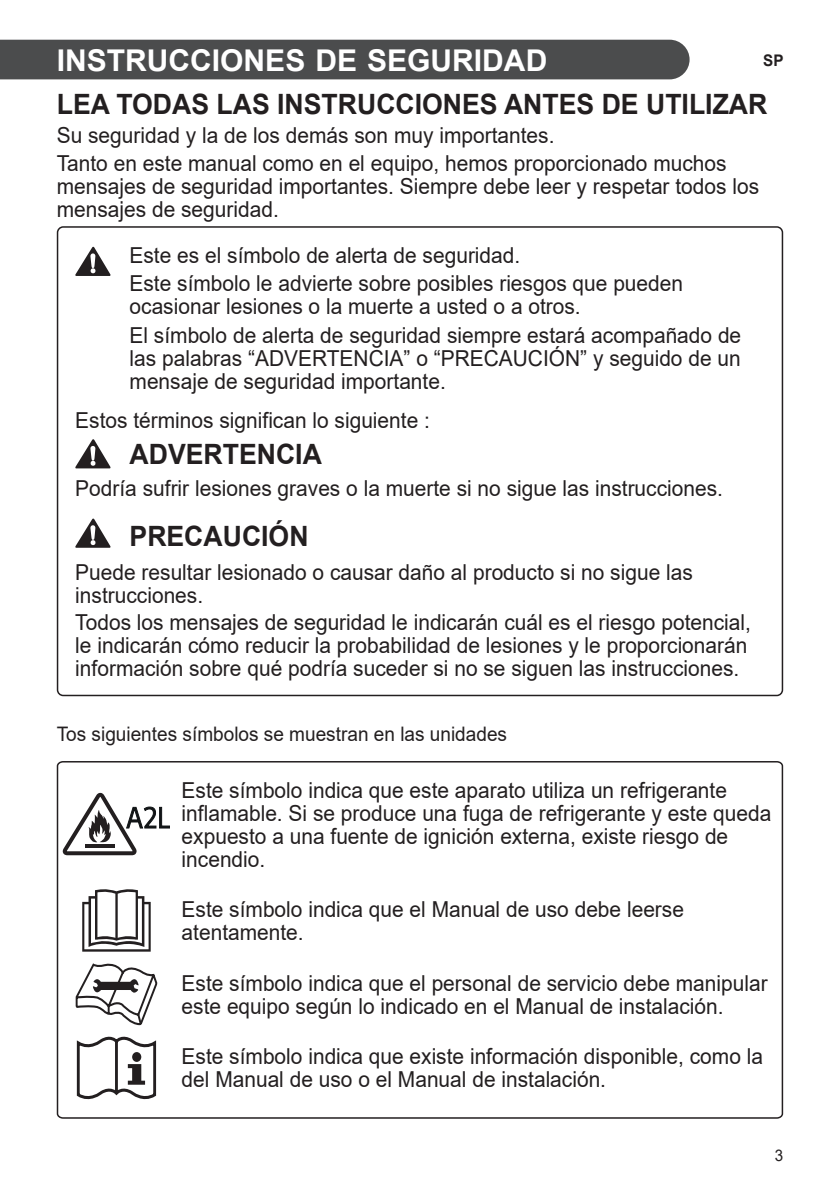
<style>
.page{position:relative;width:840px;height:1191px;background:#fff}
.page>*{position:absolute;margin:0;border:0;box-sizing:border-box;transform-origin:0 0}
._01_Chapter{font:700 30px "Arial";color:#fff}
._04_PL_Paragraph_Reg{font:700 28px "Arial";color:#231f20;scale:.95 1}
._04_PL_Paragraph_Reg-2{font:22px/23px "Arial";color:#231f20;scale:.95 1}
._04_PL_Paragraph_Reg-3{font:20px "Arial";color:#231f20;scale:.95 1}
.t1{font:700 16px "Arial";color:#231f20;scale:.95 1}
.t2{font:16px "Arial";color:#231f20;scale:.95 1}
</style>
<div class="page">
<div style="left:0;top:40px;width:689px;height:39px;background:#4b4c4d"></div>
<svg style="left:75px;top:247px;width:35px;height:29px"></svg>
<svg style="left:75px;top:439px;width:35px;height:29px"></svg>
<svg style="left:75px;top:518px;width:35px;height:30px"></svg>
<div style="left:57px;top:226px;width:725px;height:470px;border:2px solid #231f20;border-radius:6px"></div>
<svg style="left:56px;top:761px;width:727px;height:358px"></svg>
<p class="_01_Chapter" style="left:57px;top:39px;width:492px">INSTRUCCIONES DE SEGURIDAD</p>
<p class="t1" style="left:762px;top:49px;width:23px">SP</p>
<p class="_04_PL_Paragraph_Reg" style="left:57px;top:84px;width:749px">LEA TODAS LAS INSTRUCCIONES ANTES DE UTILIZAR</p>
<p class="_04_PL_Paragraph_Reg-2" style="left:57px;top:123px;width:525px">Su seguridad y la de los demás son muy importantes.</p>
<p class="_04_PL_Paragraph_Reg-2" style="left:57px;top:152px;width:740px">Tanto en este manual como en el equipo, hemos proporcionado muchos mensajes de seguridad importantes. Siempre debe leer y respetar todos los mensajes de seguridad.</p>
<p class="_04_PL_Paragraph_Reg-2" style="left:129px;top:243px;width:412px">Este es el símbolo de alerta de seguridad.</p>
<p class="_04_PL_Paragraph_Reg-2" style="left:129px;top:272px;width:584px">Este símbolo le advierte sobre posibles riesgos que pueden ocasionar lesiones o la muerte a usted o a otros.</p>
<p class="_04_PL_Paragraph_Reg-2" style="left:129px;top:324px;width:645px;text-align:justify">El símbolo de alerta de seguridad siempre estará acompañado de las palabras “ADVERTENCIA” o “PRECAUCIÓN” y seguido de un mensaje de seguridad importante.</p>
<p class="_04_PL_Paragraph_Reg-2" style="left:75px;top:408px;width:374px">Estos términos significan lo siguiente :</p>
<p class="_04_PL_Paragraph_Reg" style="left:129px;top:434px;width:204px">ADVERTENCIA</p>
<p class="_04_PL_Paragraph_Reg-2" style="left:75px;top:476px;width:683px">Podría sufrir lesiones graves o la muerte si no sigue las instrucciones.</p>
<p class="_04_PL_Paragraph_Reg" style="left:129px;top:516px;width:190px">PRECAUCIÓN</p>
<p class="_04_PL_Paragraph_Reg-2" style="left:75px;top:560px;width:651px">Puede resultar lesionado o causar daño al producto si no sigue las instrucciones.</p>
<p class="_04_PL_Paragraph_Reg-2" style="left:75px;top:611px;width:712px">Todos los mensajes de seguridad le indicarán cuál es el riesgo potencial, le indicarán cómo reducir la probabilidad de lesiones y le proporcionarán información sobre qué podría suceder si no se siguen las instrucciones.</p>
<p class="_04_PL_Paragraph_Reg-3" style="left:57px;top:720px;width:475px">Tos siguientes símbolos se muestran en las unidades</p>
<p class="_04_PL_Paragraph_Reg-2" style="left:181px;top:778px;width:622px">Este símbolo indica que este aparato utiliza un refrigerante inflamable. Si se produce una fuga de refrigerante y este queda expuesto a una fuente de ignición externa, existe riesgo de incendio.</p>
<p class="_04_PL_Paragraph_Reg-2" style="left:181px;top:897px;width:530px">Este símbolo indica que el Manual de uso debe leerse atentamente.</p>
<p class="_04_PL_Paragraph_Reg-2" style="left:181px;top:971px;width:618px">Este símbolo indica que el personal de servicio debe manipular este equipo según lo indicado en el Manual de instalación.</p>
<p class="_04_PL_Paragraph_Reg-2" style="left:181px;top:1045px;width:613px">Este símbolo indica que existe información disponible, como la del Manual de uso o el Manual de instalación.</p>
<p class="t2" style="left:774px;top:1144px;width:10px">3</p>
</div>
